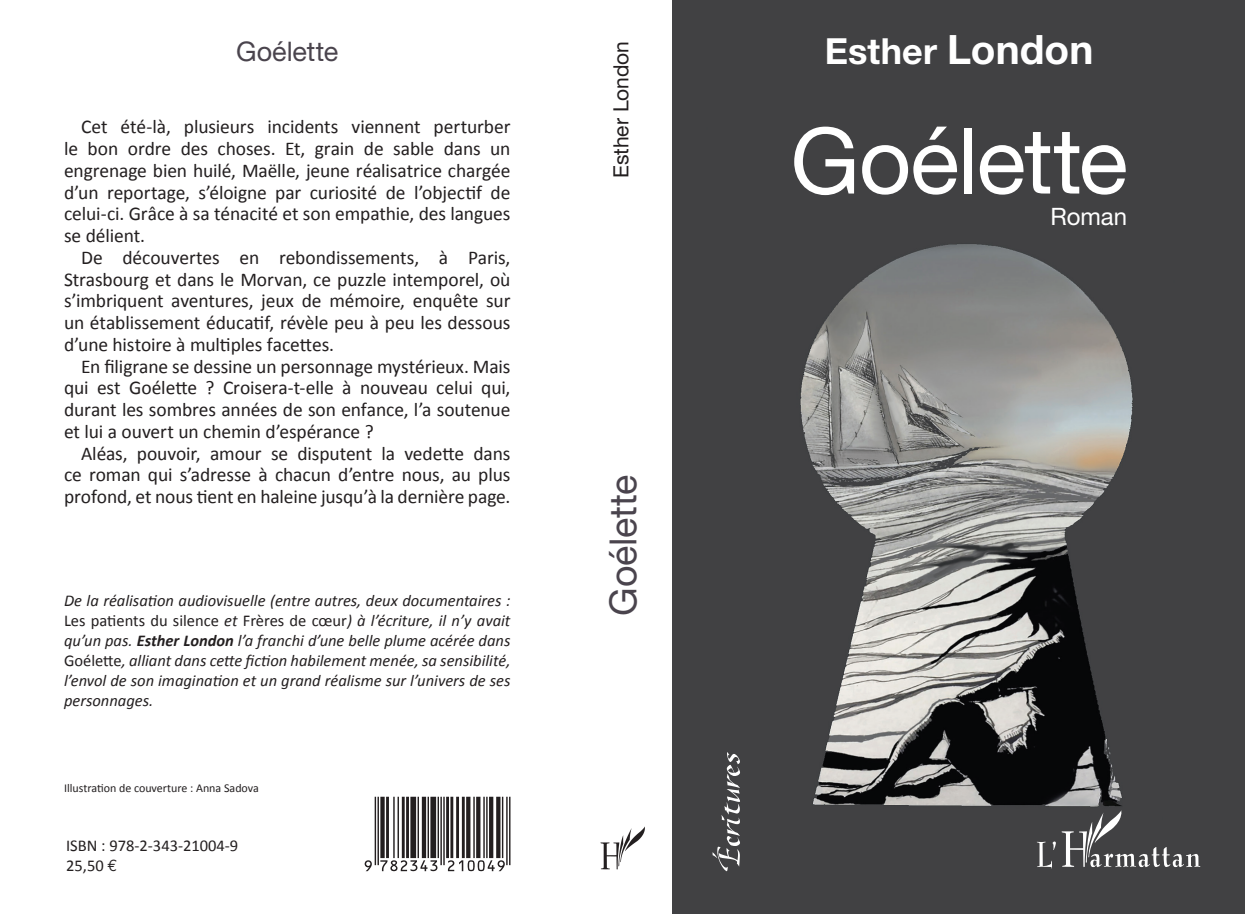
<style>
.page{position:relative;width:1245px;height:914px;background:#fff}
.page>*{position:absolute;margin:0;border:0;box-sizing:border-box;transform-origin:0 0}
.t1{font:91.5px "Helvetica Neue LT Std";letter-spacing:-.015em;color:#fff}
.t2{font:37.5px "Helvetica Neue LT Std";letter-spacing:-.005em;color:#4a444d}
.t3{font:700 36px "Helvetica Neue LT Std";letter-spacing:.005em;color:#fff}
.t4{font:27px "Helvetica Neue LT Std";color:#4a444d}
.t5{font:24px "Helvetica Neue LT Std";letter-spacing:-.005em;color:#fff}
.t6{font:21px "Helvetica Neue LT Std";letter-spacing:-.005em;color:#231f20}
.t7{font:19.5px/21.8px "Calibri";letter-spacing:-.005em;color:#231f20;text-align:justify}
.t8{font:italic 16.5px/19.8px "Calibri";color:#231f20;text-align:justify}
.t9{font:16.5px/19.8px "Calibri";color:#231f20}
.t10{font:12px "Calibri";color:#231f20}
.s1{font-style:normal}
.s2{font-weight:700}
.s3{font-family:"Euro Mono"}
.s4{font-size:40.5px}
</style>
<div class="page">
<img style="left:672px;top:0;width:573px;height:914px">
<img style="left:600px;top:827px;width:45px;height:42px">
<svg style="left:712px;top:752px;width:28px;height:119px;background:#606062"></svg>
<svg style="left:1036px;top:841px;width:20px;height:27px"></svg>
<svg style="left:1062px;top:810px;width:139px;height:59px;background:#5c5c5e"></svg>
<svg style="left:365px;top:796px;width:145px;height:75px"></svg>
<h3 class="t4" style="left:236px;top:35px;width:103px">Goélette</h3>
<p class="t7" style="left:64px;top:115px;width:448px;text-indent:17px">Cet été-là, plusieurs incidents viennent perturber le bon ordre des choses. Et, grain de sable dans un engrenage bien huilé, Maëlle, jeune réalisatrice chargée d’un reportage, s’éloigne par curiosité de l’objectif de celui-ci. Grâce à sa ténacité et son empathie, des langues se délient.</p>
<p class="t7" style="left:64px;top:246px;width:448px;text-indent:17px">De découvertes en rebondissements, à Paris, Strasbourg et dans le Morvan, ce puzzle intemporel, où s’imbriquent aventures, jeux de mémoire, enquête sur un établissement éducatif, révèle peu à peu les dessous d’une histoire à multiples facettes.</p>
<p class="t7" style="left:64px;top:354px;width:448px;text-indent:17px">En filigrane se dessine un personnage mystérieux. Mais qui est Goélette ? Croisera-t-elle à nouveau celui qui, durant les sombres années de son enfance, l’a soutenue et lui a ouvert un chemin d’espérance ?</p>
<p class="t7" style="left:64px;top:441px;width:448px;text-indent:17px">Aléas, pouvoir, amour se disputent la vedette dans ce roman qui s’adresse à chacun d’entre nous, au plus profond, et nous tient en haleine jusqu’à la dernière page.</p>
<p class="t8" style="left:64px;top:590px;width:448px">De la réalisation audiovisuelle (entre autres, deux documentaires :<br><span class="s1">Les patients du silence</span> et <span class="s1">Frères de cœur</span>) à l’écriture, il n’y avait qu’un pas. <span class="s2">Esther London</span> l’a franchi d’une belle plume acérée dans <span class="s1">Goélette</span>, alliant dans cette fiction habilement menée, sa sensibilité, l’envol de son imagination et un grand réalisme sur l’univers de ses personnages.</p>
<p class="t10" style="left:64px;top:780px;width:196px">Illustration de couverture : Anna Sadova</p>
<p class="t9" style="left:66px;top:835px;width:174px">ISBN : 978-2-343-21004-9<br>25,50 <span class="s3">€</span></p>
<p class="t6" style="left:609px;top:178px;width:138px;rotate:-90deg">Esther London</p>
<h2 class="t2" style="left:601px;top:615px;width:143px;rotate:-90deg">Goélette</h2>
<h3 class="t3" style="left:825px;top:29px;width:270px">Esther <span class="s4">London</span></h3>
<h1 class="t1" style="left:790px;top:106px;width:339px">Goélette</h1>
<p class="t5" style="left:1050px;top:202px;width:78px">Roman</p>
</div>
